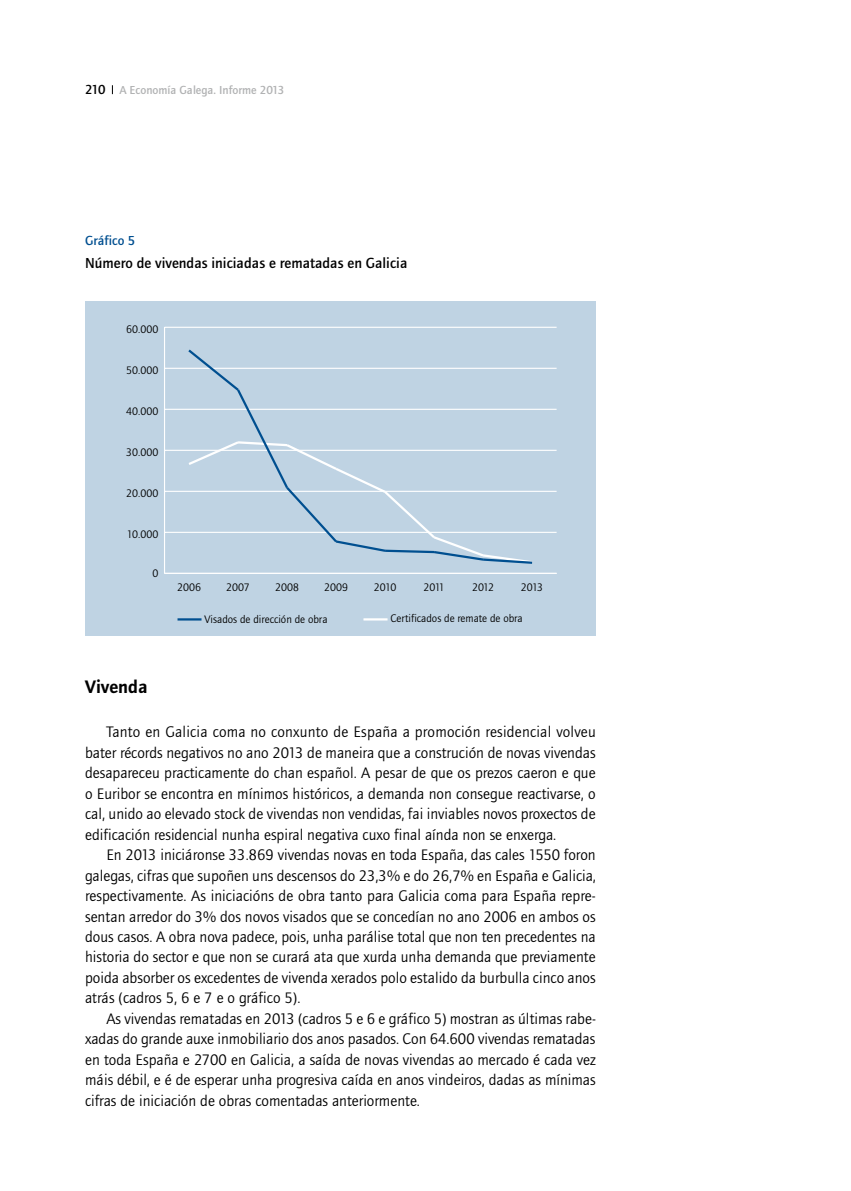
<style>
.page{position:relative;width:851px;height:1191px;background:#fff}
.page>*{position:absolute;margin:0;border:0;box-sizing:border-box;transform-origin:0 0}
.t1{font:600 18.75px "Foundry Journal";color:#000}
.t2{font:15.75px/20.4px "Foundry Journal";color:#000;text-align:justify}
.t3{font:500 15px "Foundry Journal";color:#000}
.t4{font:500 13.5px "Foundry Journal";color:#004f90}
.t5{font:500 12px "Foundry Journal";color:#b1b2b3}
.t6{font:11.25px "Foundry Journal";color:#000}
.s1{font-size:13.5px;color:#000}
</style>
<div class="page">
<div style="left:85px;top:301px;width:510px;height:335px;background:#bfd3e3"></div>
<hr style="left:164px;top:327px;width:1px;height:246px;background:#fff">
<hr style="left:164px;top:573px;width:392px;height:1px;background:#fff">
<hr style="left:164px;top:532px;width:392px;height:1px;background:#fff">
<hr style="left:164px;top:491px;width:392px;height:1px;background:#fff">
<hr style="left:164px;top:450px;width:392px;height:1px;background:#fff">
<hr style="left:164px;top:409px;width:392px;height:1px;background:#fff">
<hr style="left:164px;top:368px;width:392px;height:1px;background:#fff">
<hr style="left:164px;top:327px;width:392px;height:1px;background:#fff">
<hr style="left:363px;top:618px;width:24px;height:2px;background:#fff">
<hr style="left:177px;top:618px;width:24px;height:2px;background:#004f90">
<svg style="left:186px;top:349px;width:348px;height:215px"></svg>
<p class="t5" style="left:85px;top:83px;width:201px"><span class="s1">210</span> A Economía Galega. Informe 2013</p>
<p class="t4" style="left:85px;top:233px;width:52px">Gráfico 5</p>
<p class="t3" style="left:85px;top:254px;width:324px">Número de vivendas iniciadas e rematadas en Galicia</p>
<p class="t6" style="left:126px;top:323px;width:34px">60.000</p>
<p class="t6" style="left:126px;top:364px;width:34px">50.000</p>
<p class="t6" style="left:126px;top:405px;width:34px">40.000</p>
<p class="t6" style="left:126px;top:446px;width:34px">30.000</p>
<p class="t6" style="left:126px;top:487px;width:34px">20.000</p>
<p class="t6" style="left:127px;top:528px;width:33px">10.000</p>
<p class="t6" style="left:152px;top:567px;width:7px">0</p>
<p class="t6" style="left:177px;top:581px;width:25px">2006</p>
<p class="t6" style="left:226px;top:581px;width:25px">2007</p>
<p class="t6" style="left:275px;top:581px;width:25px">2008</p>
<p class="t6" style="left:324px;top:581px;width:25px">2009</p>
<p class="t6" style="left:374px;top:581px;width:24px">2010</p>
<p class="t6" style="left:423px;top:581px;width:23px">2011</p>
<p class="t6" style="left:472px;top:581px;width:24px">2012</p>
<p class="t6" style="left:521px;top:581px;width:24px">2013</p>
<p class="t6" style="left:204px;top:613px;width:124px">Visados de dirección de obra</p>
<p class="t6" style="left:390px;top:612px;width:134px">Certificados de remate de obra</p>
<p class="t1" style="left:85px;top:676px;width:64px">Vivenda</p>
<p class="t2" style="left:85px;top:722px;width:512px;text-indent:21px">Tanto en Galicia coma no conxunto de España a promoción residencial volveu bater récords negativos no ano 2013 de maneira que a construción de novas vivendas desapareceu practicamente do chan español. A pesar de que os prezos caeron e que o Euribor se encontra en mínimos históricos, a demanda non consegue reactivarse, o cal, unido ao elevado stock de vivendas non vendidas, fai inviables novos proxectos de edificación residencial nunha espiral negativa cuxo final aínda non se enxerga.</p>
<p class="t2" style="left:85px;top:845px;width:512px;text-indent:21px">En 2013 iniciáronse 33.869 vivendas novas en toda España, das cales 1550 foron galegas, cifras que supoñen uns descensos do 23,3% e do 26,7% en España e Galicia, respectivamente. As iniciacións de obra tanto para Galicia coma para España repre&shy;sentan arredor do 3% dos novos visados que se concedían no ano 2006 en ambos os dous casos. A obra nova padece, pois, unha parálise total que non ten precedentes na historia do sector e que non se curará ata que xurda unha demanda que previamente poida absorber os excedentes de vivenda xerados polo estalido da burbulla cinco anos atrás (cadros 5, 6 e 7 e o gráfico 5).</p>
<p class="t2" style="left:85px;top:1008px;width:512px;text-indent:21px">As vivendas rematadas en 2013 (cadros 5 e 6 e gráfico 5) mostran as últimas rabe&shy;xadas do grande auxe inmobiliario dos anos pasados. Con 64.600 vivendas rematadas en toda España e 2700 en Galicia, a saída de novas vivendas ao mercado é cada vez máis débil, e é de esperar unha progresiva caída en anos vindeiros, dadas as mínimas cifras de iniciación de obras comentadas anteriormente.</p>
</div>
